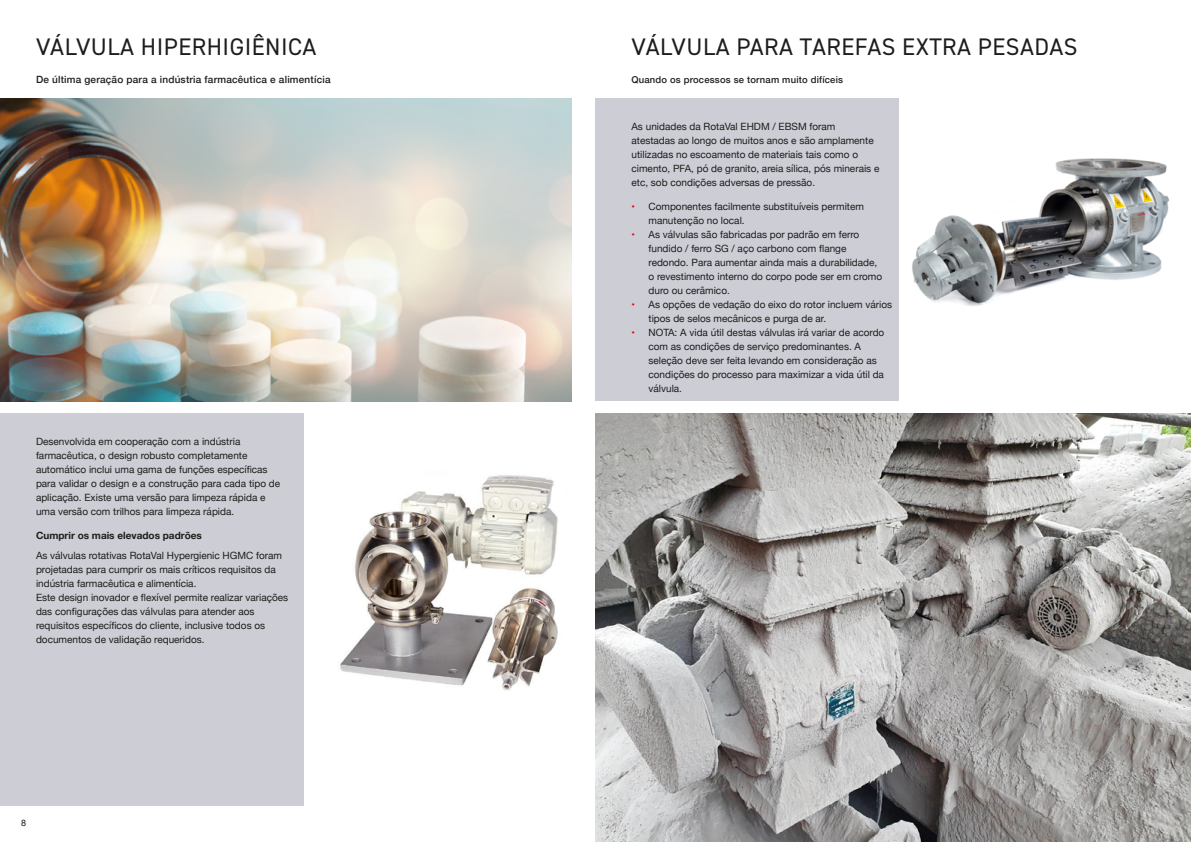
<style>
.page{position:relative;width:1191px;height:842px;background:#fff}
.page>*{position:absolute;margin:0;border:0;box-sizing:border-box;transform-origin:0 0}
.t1{font:24px "DIN2014";letter-spacing:.02em;color:#1d1d1b}
.t2{font:10px/14px "Helvetica Neue";color:#1d1d1b}
.t3{font:500 10px "Helvetica Neue";letter-spacing:.02em;color:#1d1d1b}
.t4{font:700 10px "Helvetica Neue";color:#1d1d1b}
.t5{font:500 9.5px "Helvetica Neue";letter-spacing:.02em;color:#1d1d1b}
.t6{font:9px "Helvetica Neue";color:#1d1d1b}
.s1{font-weight:700;color:#e30613}
</style>
<div class="page">
<img style="left:0;top:99px;width:571px;height:302px">
<div style="left:0;top:414px;width:304px;height:392px;background:#cccdd5"></div>
<img style="left:340px;top:475px;width:218px;height:216px">
<div style="left:595px;top:99px;width:304px;height:302px;background:#cccdd5"></div>
<img style="left:912px;top:158px;width:258px;height:148px">
<img style="left:595px;top:414px;width:596px;height:428px">
<h1 class="t1" style="left:36px;top:31px;width:282px">VÁLVULA HIPERHIGIÊNICA</h1>
<p class="t3" style="left:36px;top:71px;width:296px">De última geração para a indústria farmacêutica e alimentícia</p>
<p class="t2" style="left:36px;top:435px;width:246px">Desenvolvida em cooperação com a indústria farmacêutica, o design robusto completamente automático inclui uma gama de funções específicas para validar o design e a construção para cada tipo de aplicação. Existe uma versão para limpeza rápida e uma versão com trilhos para limpeza rápida.</p>
<p class="t4" style="left:36px;top:528px;width:167px">Cumprir os mais elevados padrões</p>
<p class="t2" style="left:36px;top:549px;width:254px">As válvulas rotativas RotaVal Hypergienic HGMC foram projetadas para cumprir os mais críticos requisitos da indústria farmacêutica e alimentícia.<br>Este design inovador e flexível permite realizar variações das configurações das válvulas para atender aos requisitos específicos do cliente, inclusive todos os documentos de validação requeridos.</p>
<p class="t6" style="left:21px;top:816px;width:7px">8</p>
<h1 class="t1" style="left:631px;top:31px;width:447px">VÁLVULA PARA TAREFAS EXTRA PESADAS</h1>
<p class="t5" style="left:631px;top:72px;width:213px">Quando os processos se tornam muito difíceis</p>
<p class="t2" style="left:631px;top:120px;width:249px">As unidades da RotaVal EHDM / EBSM foram atestadas ao longo de muitos anos e são amplamente utilizadas no escoamento de materiais tais como o cimento, PFA, pó de granito, areia sílica, pós minerais e etc, sob condições adversas de pressão.</p>
<p class="t2" style="left:648px;top:200px;width:217px;text-indent:-17px"><span class="s1">•</span> Componentes facilmente substituíveis permitem manutenção no local.</p>
<p class="t2" style="left:648px;top:228px;width:235px;text-indent:-17px"><span class="s1">•</span> As válvulas são fabricadas por padrão em ferro fundido / ferro SG / aço carbono com flange redondo. Para aumentar ainda mais a durabilidade, o revestimento interno do corpo pode ser em cromo duro ou cerâmico.</p>
<p class="t2" style="left:648px;top:298px;width:245px;text-indent:-17px"><span class="s1">•</span> As opções de vedação do eixo do rotor incluem vários tipos de selos mecânicos e purga de ar.</p>
<p class="t2" style="left:648px;top:326px;width:237px;text-indent:-17px"><span class="s1">•</span> NOTA: A vida útil destas válvulas irá variar de acordo com as condições de serviço predominantes. A seleção deve ser feita levando em consideração as condições do processo para maximizar a vida útil da válvula.</p>
</div>
